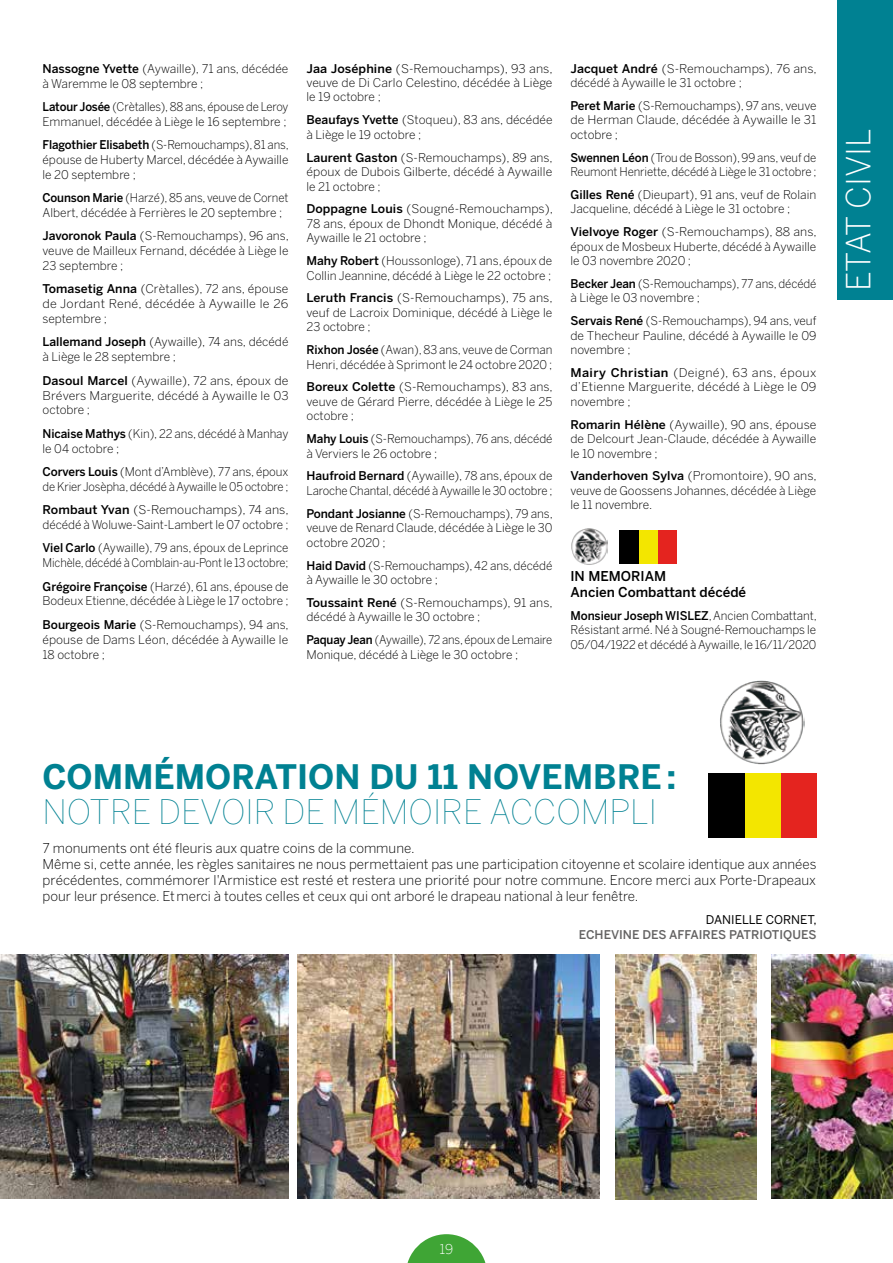
<style>
.page{position:relative;width:893px;height:1263px;background:#fff}
.page>*{position:absolute;margin:0;border:0;box-sizing:border-box;transform-origin:0 0}
.t1{font:100 33.45px "Benton Sans";color:#008192}
.t2{font:700 33.45px "Benton Sans";color:#008192}
.t3{font:300 33px "Benton Sans";color:#fff}
.t4{font:300 13.5px/16.2px "Benton Sans";color:#000}
.t5{font:500 13.5px/16.2px "Benton Sans";color:#000}
.t6{font:300 13.5px "Benton Sans";color:#fff}
.t7{font:300 12px/14.4px "Benton Sans";color:#000}
.t8{font:300 12px/14.9px "Benton Sans";color:#000;scale:.96 1}
.t9{font:300 12px/14.4px "Benton Sans";color:#000;text-align:justify;scale:1.04 1}
.t10{font:300 12px/14.9px "Benton Sans";color:#000;scale:.95 1}
.t11{font:300 12px/14.4px "Benton Sans";color:#000;text-align:justify;scale:1.05 1}
.t12{font:500 12px "Benton Sans";color:#646363}
.t13{font:12px "Benton Sans";color:#000}
.s1{font-weight:500}
</style>
<div class="page">
<svg style="left:407px;top:1234px;width:79px;height:29px"></svg>
<div style="left:838px;top:0;width:55px;height:300px;background:#008192"></div>
<img style="left:571px;top:529px;width:36px;height:35px">
<div style="left:657px;top:530px;width:20px;height:34px;background:#e4241f"></div>
<div style="left:638px;top:530px;width:19px;height:34px;background:#f3e600"></div>
<div style="left:619px;top:530px;width:19px;height:34px;background:#000"></div>
<img style="left:720px;top:680px;width:85px;height:85px">
<div style="left:780px;top:773px;width:36px;height:64px;background:#e4241f"></div>
<div style="left:744px;top:773px;width:36px;height:64px;background:#f3e600"></div>
<div style="left:708px;top:773px;width:36px;height:64px;background:#000"></div>
<img style="left:0;top:954px;width:288px;height:245px">
<img style="left:297px;top:954px;width:302px;height:245px">
<img style="left:615px;top:954px;width:142px;height:246px">
<img style="left:771px;top:954px;width:122px;height:245px">
<p class="t7" style="left:43px;top:61px;width:247px;line-height:14.9px"><span class="s1">Nassogne Yvette</span> (Aywaille), 71 ans, décédée à Waremme le 08 septembre ;</p>
<p class="t10" style="left:43px;top:99px;width:260px"><span class="s1">Latour Josée</span> (Crètalles), 88 ans, épouse de Leroy<br>Emmanuel, décédée à Liège le 16 septembre ;</p>
<p class="t8" style="left:43px;top:137px;width:258px;text-align:justify"><span class="s1">Flagothier Elisabeth</span> (S-Remouchamps), 81 ans, épouse de Huberty Marcel, décédée à Aywaille le 20 septembre ;</p>
<p class="t8" style="left:43px;top:190px;width:258px"><span class="s1">Counson Marie</span> (Harzé), 85 ans, veuve de Cornet<br>Albert, décédée à Ferrières le 20 septembre ;</p>
<p class="t7" style="left:43px;top:228px;width:248px;line-height:14.9px;text-align:justify"><span class="s1">Javoronok Paula</span> (S-Remouchamps), 96 ans, veuve de Mailleux Fernand, décédée à Liège le 23 septembre ;</p>
<p class="t7" style="left:43px;top:281px;width:247px;line-height:14.9px;text-align:justify"><span class="s1">Tomasetig Anna</span> (Crètalles), 72 ans, épouse de Jordant René, décédée à Aywaille le 26 septembre ;</p>
<p class="t7" style="left:43px;top:335px;width:247px;line-height:14.9px"><span class="s1">Lallemand Joseph</span> (Aywaille), 74 ans, décédé à Liège le 28 septembre ;</p>
<p class="t7" style="left:43px;top:373px;width:248px;line-height:14.9px;text-align:justify"><span class="s1">Dasoul Marcel</span> (Aywaille), 72 ans, époux de Brévers Marguerite, décédé à Aywaille le 03 octobre ;</p>
<p class="t7" style="left:43px;top:426px;width:247px;line-height:14.9px"><span class="s1">Nicaise Mathys</span> (Kin), 22 ans, décédé à Manhay le 04 octobre ;</p>
<p class="t7" style="left:43px;top:464px;width:247px;line-height:14.9px"><span class="s1">Corvers Louis</span> (Mont d’Amblève), 77 ans, époux de Krier Josèpha, décédé à Aywaille le 05 octobre ;</p>
<p class="t9" style="left:43px;top:502px;width:238px;line-height:14.9px"><span class="s1">Rombaut Yvan</span> (S-Remouchamps), 74 ans, décédé à Woluwe-Saint-Lambert le 07 octobre ;</p>
<p class="t7" style="left:43px;top:540px;width:248px;line-height:14.9px"><span class="s1">Viel Carlo</span> (Aywaille), 79 ans, époux de Leprince<br>Michèle, décédé à Comblain-au-Pont le 13 octobre;</p>
<p class="t7" style="left:43px;top:579px;width:247px;line-height:14.9px"><span class="s1">Grégoire Françoise</span> (Harzé), 61 ans, épouse de<br>Bodeux Etienne, décédée à Liège le 17 octobre ;</p>
<p class="t7" style="left:43px;top:617px;width:248px;line-height:14.9px;text-align:justify"><span class="s1">Bourgeois Marie</span> (S-Remouchamps), 94 ans, épouse de Dams Léon, décédée à Aywaille le 18 octobre ;</p>
<p class="t9" style="left:306px;top:61px;width:238px"><span class="s1">Jaa Joséphine</span> (S-Remouchamps), 93 ans, veuve de Di Carlo Celestino, décédée à Liège le 19 octobre ;</p>
<p class="t7" style="left:306px;top:113px;width:248px"><span class="s1">Beaufays Yvette</span> (Stoqueu), 83 ans, décédée à Liège le 19 octobre ;</p>
<p class="t7" style="left:306px;top:150px;width:248px;text-align:justify"><span class="s1">Laurent Gaston</span> (S-Remouchamps), 89 ans, époux de Dubois Gilberte, décédé à Aywaille le 21 octobre ;</p>
<p class="t7" style="left:306px;top:202px;width:248px;text-align:justify"><span class="s1">Doppagne Louis</span> (Sougné-Remouchamps), 78 ans, époux de Dhondt Monique, décédé à Aywaille le 21 octobre ;</p>
<p class="t7" style="left:306px;top:253px;width:247px"><span class="s1">Mahy Robert</span> (Houssonloge), 71 ans, époux de<br>Collin Jeannine, décédé à Liège le 22 octobre ;</p>
<p class="t9" style="left:306px;top:291px;width:238px"><span class="s1">Leruth Francis</span> (S-Remouchamps), 75 ans, veuf de Lacroix Dominique, décédé à Liège le 23 octobre ;</p>
<p class="t7" style="left:306px;top:342px;width:247px"><span class="s1">Rixhon Josée</span> (Awan), 83 ans, veuve de Corman<br>Henri, décédée à Sprimont le 24 octobre 2020 ;</p>
<p class="t7" style="left:306px;top:380px;width:248px;text-align:justify"><span class="s1">Boreux Colette</span> (S-Remouchamps), 83 ans, veuve de Gérard Pierre, décédée à Liège le 25 octobre ;</p>
<p class="t7" style="left:306px;top:431px;width:248px"><span class="s1">Mahy Louis</span> (S-Remouchamps), 76 ans, décédé à Verviers le 26 octobre ;</p>
<p class="t7" style="left:306px;top:469px;width:248px"><span class="s1">Haufroid Bernard</span> (Aywaille), 78 ans, époux de<br>Laroche Chantal, décédé à Aywaille le 30 octobre ;</p>
<p class="t7" style="left:306px;top:506px;width:248px;text-align:justify"><span class="s1">Pondant Josianne</span> (S-Remouchamps), 79 ans, veuve de Renard Claude, décédée à Liège le 30 octobre 2020 ;</p>
<p class="t7" style="left:306px;top:558px;width:247px"><span class="s1">Haid David</span> (S-Remouchamps), 42 ans, décédé à Aywaille le 30 octobre ;</p>
<p class="t7" style="left:306px;top:595px;width:248px"><span class="s1">Toussaint René</span> (S-Remouchamps), 91 ans, décédé à Aywaille le 30 octobre ;</p>
<p class="t10" style="left:306px;top:632px;width:260px;line-height:14.4px"><span class="s1">Paquay Jean</span> (Aywaille), 72 ans, époux de Lemaire<br>Monique, décédé à Liège le 30 octobre ;</p>
<p class="t7" style="left:570px;top:61px;width:248px"><span class="s1">Jacquet André</span> (S-Remouchamps), 76 ans, décédé à Aywaille le 31 octobre ;</p>
<p class="t7" style="left:570px;top:98px;width:247px;text-align:justify"><span class="s1">Peret Marie</span> (S-Remouchamps), 97 ans, veuve de Herman Claude, décédée à Aywaille le 31 octobre ;</p>
<p class="t8" style="left:570px;top:150px;width:258px;line-height:14.4px"><span class="s1">Swennen Léon</span> (Trou de Bosson), 99 ans, veuf de<br>Reumont Henriette, décédé à Liège le 31 octobre ;</p>
<p class="t7" style="left:570px;top:187px;width:247px"><span class="s1">Gilles René</span> (Dieupart), 91 ans, veuf de Rolain<br>Jacqueline, décédé à Liège le 31 octobre ;</p>
<p class="t7" style="left:570px;top:225px;width:248px;text-align:justify"><span class="s1">Vielvoye Roger</span> (S-Remouchamps), 88 ans, époux de Mosbeux Huberte, décédé à Aywaille le 03 novembre 2020 ;</p>
<p class="t8" style="left:570px;top:276px;width:258px;line-height:14.4px"><span class="s1">Becker Jean</span> (S-Remouchamps), 77 ans, décédé à Liège le 03 novembre ;</p>
<p class="t7" style="left:570px;top:314px;width:248px;text-align:justify"><span class="s1">Servais René</span> (S-Remouchamps), 94 ans, veuf de Thecheur Pauline, décédé à Aywaille le 09 novembre ;</p>
<p class="t11" style="left:570px;top:365px;width:236px"><span class="s1">Mairy Christian</span> (Deigné), 63 ans, époux d’Etienne Marguerite, décédé à Liège le 09 novembre ;</p>
<p class="t7" style="left:570px;top:417px;width:247px;text-align:justify"><span class="s1">Romarin Hélène</span> (Aywaille), 90 ans, épouse de Delcourt Jean-Claude, décédée à Aywaille le 10 novembre ;</p>
<p class="t7" style="left:570px;top:469px;width:248px;text-align:justify"><span class="s1">Vanderhoven Sylva</span> (Promontoire), 90 ans, veuve de Goossens Johannes, décédée à Liège le 11 novembre.</p>
<p class="t5" style="left:570px;top:567px;width:177px">IN MEMORIAM<br>Ancien Combattant décédé</p>
<p class="t7" style="left:570px;top:608px;width:248px;text-align:justify"><span class="s1">Monsieur Joseph WISLEZ</span>, Ancien Combattant, Résistant armé. Né à Sougné-Remouchamps le 05/04/1922 et décédé à Aywaille, le 16/11/2020</p>
<h2 class="t3" style="left:839px;top:291px;width:164px;rotate:-90deg">ETAT CIVIL</h2>
<h1 class="t2" style="left:43px;top:757px;width:635px">COMMÉMORATION DU 11 NOVEMBRE :</h1>
<h1 class="t1" style="left:43px;top:792px;width:616px">NOTRE DEVOIR DE MÉMOIRE ACCOMPLI</h1>
<p class="t4" style="left:43px;top:839px;width:775px">7 monuments ont été fleuris aux quatre coins de la commune.<br>Même si, cette année, les règles sanitaires ne nous permettaient pas une participation citoyenne et scolaire identique aux années précédentes, commémorer l'Armistice est resté et restera une priorité pour notre commune. Encore merci aux Porte-Drapeaux pour leur présence. Et merci à toutes celles et ceux qui ont arboré le drapeau national à leur fenêtre.</p>
<p class="t13" style="left:706px;top:913px;width:112px">DANIELLE CORNET,</p>
<p class="t12" style="left:579px;top:927px;width:239px">ECHEVINE DES AFFAIRES PATRIOTIQUES</p>
<p class="t6" style="left:440px;top:1241px;width:15px">19</p>
</div>
